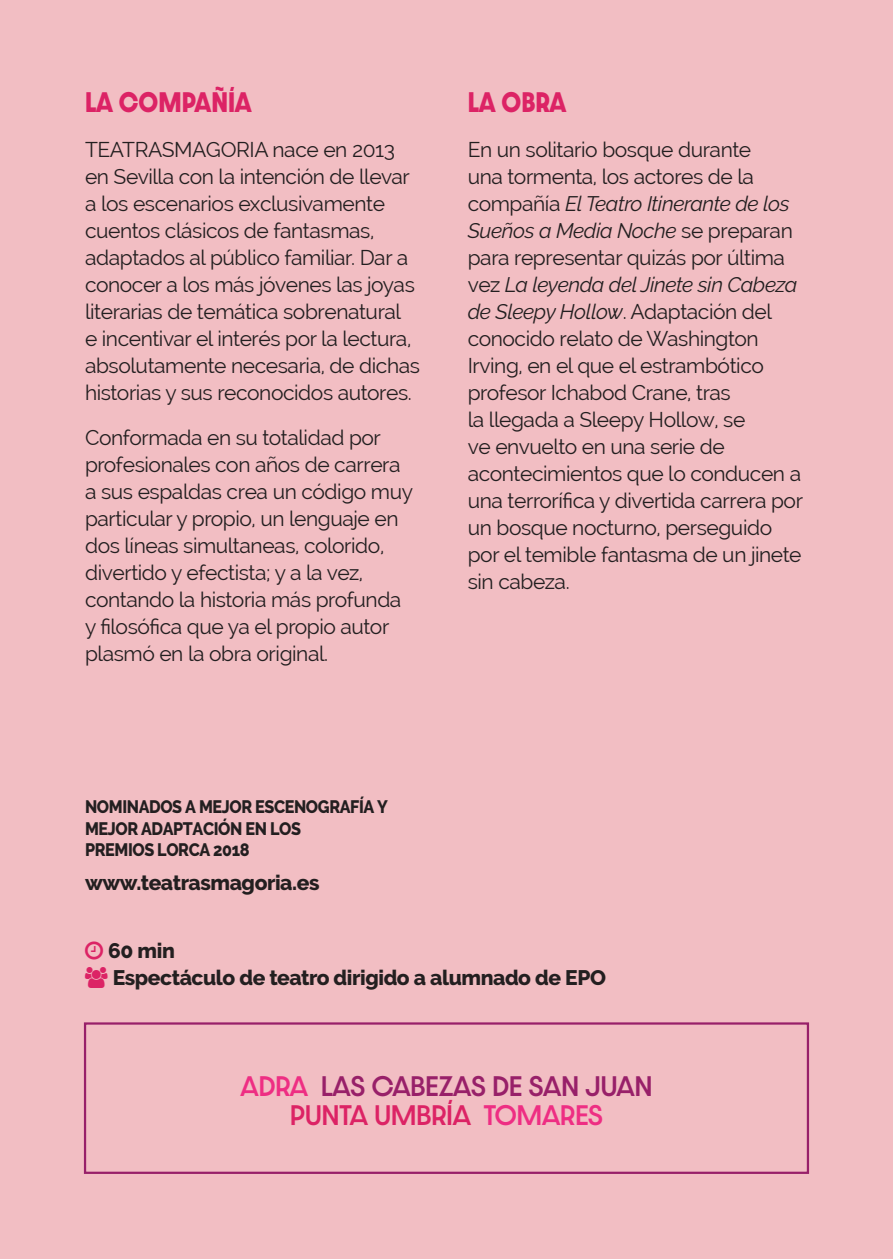
<style>
.page{position:relative;width:893px;height:1259px;background:#f2bec3}
.page>*{position:absolute;margin:0;border:0;box-sizing:border-box;transform-origin:0 0}
.t1{font:500 24px/28.8px "Dazzle Unicase";color:#982069;text-align:center}
.t2{font:700 24px "Dazzle Unicase";color:#dc2365;scale:.9 1}
.t3{font:21px/27px "Raleway";letter-spacing:-.02em;color:#231f20}
.t4{font:800 21px/27px "Raleway";letter-spacing:-.02em;color:#231f20}
.t5{font:800 18px/21.6px "Raleway";letter-spacing:-.025em;color:#231f20;scale:.9 1}
.s1{font-style:italic}
.s2{color:#ee2e83}
.s3{color:#dc2365}
</style>
<div class="page">
<div style="left:84px;top:1022px;width:725px;height:152px;border:2px solid #982069"></div>
<p class="t2" style="left:85px;top:84px;width:187px">LA COMPAÑÍA</p>
<p class="t3" style="left:85px;top:136px;width:337px">TEATRASMAGORIA nace en 2013 en Sevilla con la intención de llevar a los escenarios exclusivamente cuentos clásicos de fantasmas, adaptados al público familiar. Dar a conocer a los más jóvenes las joyas literarias de temática sobrenatural<br>e incentivar el interés por la lectura, absolutamente necesaria, de dichas historias y sus reconocidos autores.</p>
<p class="t3" style="left:85px;top:424px;width:330px">Conformada en su totalidad por profesionales con años de carrera a sus espaldas crea un código muy particular y propio, un lenguaje en dos líneas simultaneas, colorido, divertido y efectista; y a la vez, contando la historia más profunda y filosófica que ya el propio autor plasmó en la obra original.</p>
<p class="t2" style="left:468px;top:84px;width:111px">LA OBRA</p>
<p class="t3" style="left:468px;top:136px;width:337px">En un solitario bosque durante<br>una tormenta, los actores de la compañía <span class="s1">El Teatro Itinerante de los<br>Sueños a Media Noche</span> se preparan para representar quizás por última vez <span class="s1">La leyenda del Jinete sin Cabeza de Sleepy Hollow</span>. Adaptación del conocido relato de Washington<br>Irving, en el que el estrambótico profesor Ichabod Crane, tras<br>la llegada a Sleepy Hollow, se<br>ve envuelto en una serie de acontecimientos que lo conducen a una terrorífica y divertida carrera por un bosque nocturno, perseguido por el temible fantasma de un jinete sin cabeza.</p>
<p class="t5" style="left:85px;top:796px;width:338px">NOMINADOS A MEJOR ESCENOGRAFÍA Y<br>MEJOR ADAPTACIÓN EN LOS<br>PREMIOS LORCA 2018</p>
<p class="t4" style="left:85px;top:869px;width:236px">www.teatrasmagoria.es</p>
<p class="t4" style="left:108px;top:937px;width:499px">60 min<br>Espectáculo de teatro dirigido a alumnado de EPO</p>
<p class="t1" style="left:241px;top:1071px;width:413px"><span class="s2">ADRA</span> LAS CABEZAS DE SAN JUAN<br><span class="s3">PUNTA UMBRÍA</span> <span class="s2">TOMARES</span></p>
</div>
